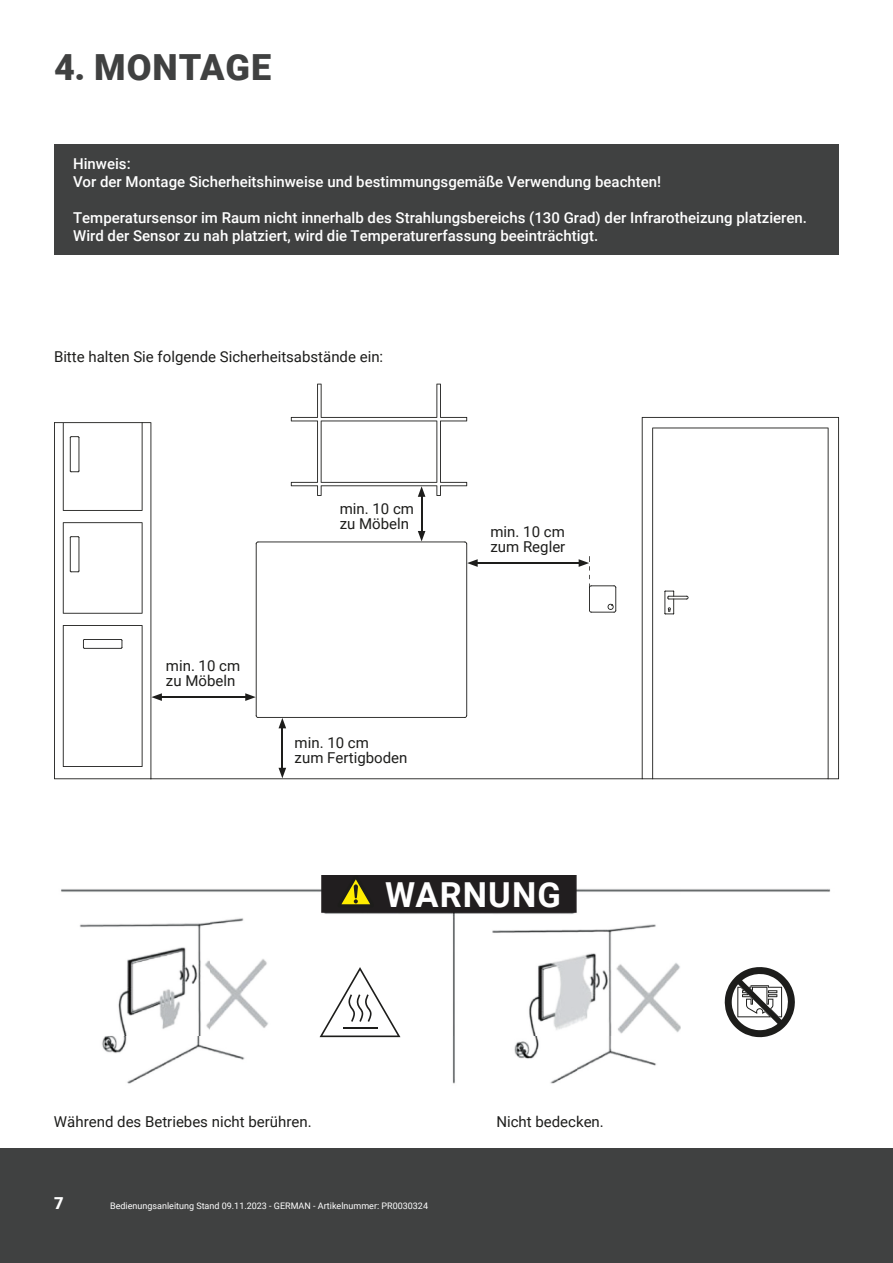
<style>
.page{position:relative;width:893px;height:1263px;background:#fff}
.page>*{position:absolute;margin:0;border:0;box-sizing:border-box;transform-origin:0 0}
.t1{font:900 36px "Roboto";letter-spacing:.025em;color:#404141}
.t2{font:700 34.5px "Roboto";letter-spacing:.03em;color:#fff}
.t3{font:900 16.5px "Roboto";color:#fff}
.t4{font:500 15px/18px "Roboto";color:#fff}
.t5{font:15px/15px "Roboto";color:#1d1d1b}
.t6{font:9px "Roboto";color:#fff}
</style>
<div class="page">
<div style="left:0;top:1148px;width:893px;height:115px;background:#404141"></div>
<div style="left:54px;top:144px;width:785px;height:111px;background:#404141"></div>
<img style="left:61px;top:875px;width:770px;height:209px">
<svg style="left:338px;top:875px;width:36px;height:32px"></svg>
<svg style="left:320px;top:967px;width:80px;height:70px"></svg>
<svg style="left:724px;top:966px;width:71px;height:71px"></svg>
<hr style="left:256px;top:543px;width:1px;height:173px;background:#1d1d1b">
<hr style="left:258px;top:541px;width:207px;height:1px;background:#1d1d1b">
<hr style="left:466px;top:543px;width:1px;height:173px;background:#1d1d1b">
<hr style="left:258px;top:717px;width:207px;height:1px;background:#1d1d1b">
<hr style="left:150px;top:778px;width:493px;height:1px;background:#1d1d1b">
<svg style="left:642px;top:417px;width:197px;height:362px"></svg>
<hr style="left:160px;top:696px;width:88px;height:2px;background:#1d1d1b">
<svg style="left:54px;top:422px;width:108px;height:357px"></svg>
<svg style="left:245px;top:693px;width:11px;height:8px"></svg>
<hr style="left:475px;top:562px;width:106px;height:2px;background:#1d1d1b">
<svg style="left:467px;top:559px;width:11px;height:8px"></svg>
<svg style="left:579px;top:556px;width:37px;height:57px"></svg>
<hr style="left:421px;top:494px;width:1px;height:39px;background:#1d1d1b">
<svg style="left:291px;top:384px;width:176px;height:113px"></svg>
<svg style="left:418px;top:531px;width:7px;height:10px"></svg>
<hr style="left:282px;top:726px;width:1px;height:44px;background:#1d1d1b">
<svg style="left:279px;top:718px;width:7px;height:10px"></svg>
<svg style="left:279px;top:768px;width:7px;height:10px"></svg>
<h1 class="t1" style="left:54px;top:42px;width:219px">4. MONTAGE</h1>
<p class="t4" style="left:73px;top:154px;width:590px">Hinweis:<br>Vor der Montage Sicherheitshinweise und bestimmungsgemäße Verwendung beachten!</p>
<p class="t4" style="left:73px;top:208px;width:735px">Temperatursensor im Raum nicht innerhalb des Strahlungsbereichs (130 Grad) der Infrarotheizung platzieren.<br>Wird der Sensor zu nah platziert, wird die Temperaturerfassung beeinträchtigt.</p>
<p class="t5" style="left:54px;top:349px;width:331px">Bitte halten Sie folgende Sicherheitsabstände ein:</p>
<p class="t5" style="left:166px;top:658px;width:76px">min. 10 cm zu Möbeln</p>
<p class="t5" style="left:340px;top:501px;width:76px">min. 10 cm zu Möbeln</p>
<p class="t5" style="left:295px;top:735px;width:114px">min. 10 cm<br>zum Fertigboden</p>
<p class="t5" style="left:490px;top:524px;width:76px">min. 10 cm zum Regler</p>
<h2 class="t2" style="left:385px;top:871px;width:177px">WARNUNG</h2>
<p class="t5" style="left:54px;top:1113px;width:259px">Während des Betriebes nicht berühren.</p>
<p class="t5" style="left:496px;top:1113px;width:109px">Nicht bedecken.</p>
<p class="t3" style="left:54px;top:1191px;width:11px">7</p>
<p class="t6" style="left:110px;top:1199px;width:319px">Bedienungsanleitung Stand 09.11.2023 - GERMAN - Artikelnummer: PR0030324</p>
</div>
